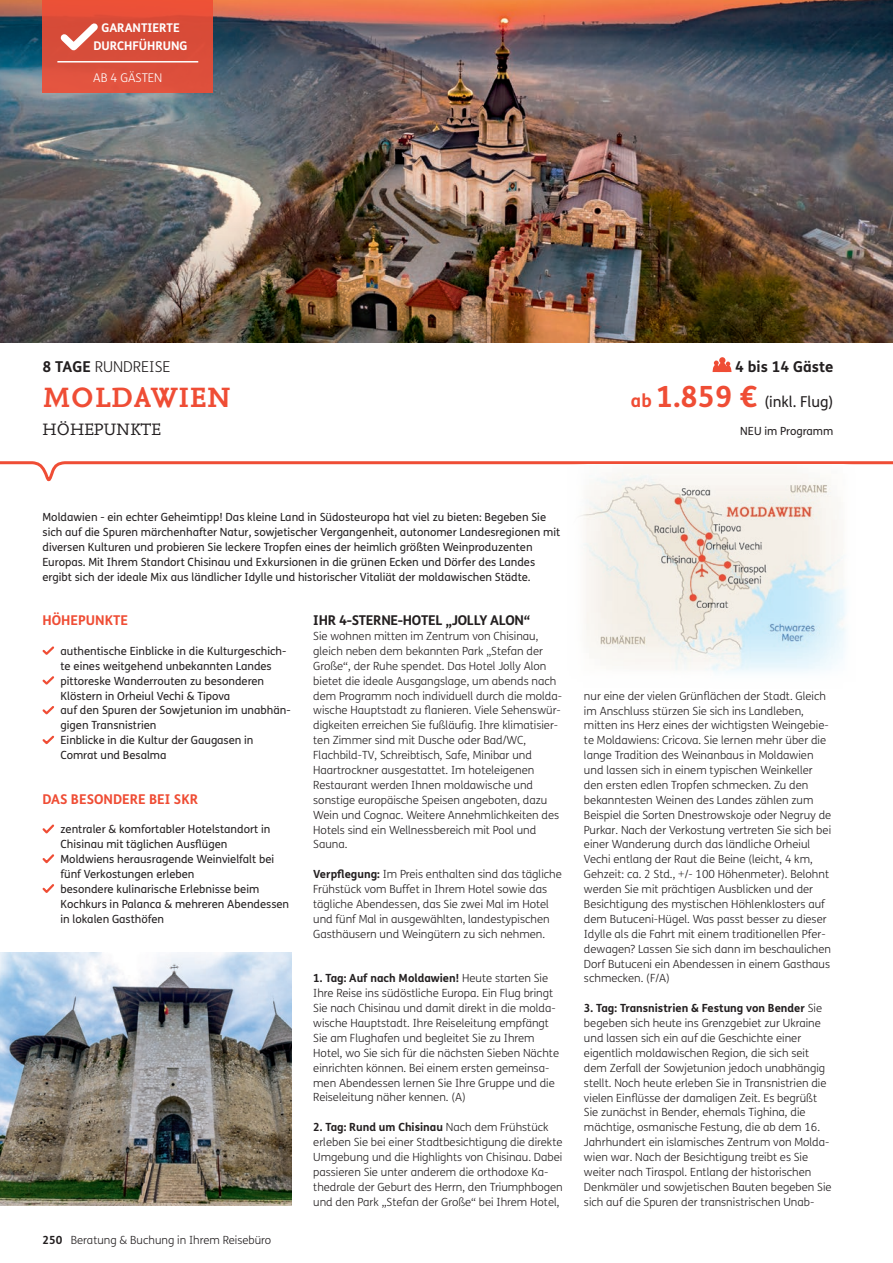
<style>
.page{position:relative;width:893px;height:1263px;background:#fff}
.page>*{position:absolute;margin:0;border:0;box-sizing:border-box;transform-origin:0 0}
.t1{font:700 29.25px "Nexus Mix Pro";letter-spacing:.01em;color:#ef4d35}
.t2{font:17.25px "Nexus Mix Pro";letter-spacing:.01em;color:#231f20}
.t3{font:15px "FS Me";color:#231f20}
.t4{font:300 15px "FS Me";color:#231f20}
.t5{font:700 15px "FS Me";color:#231f20}
.t6{font:700 13.5px "FS Me";color:#ef4d35}
.t7{font:700 13.5px "FS Me";letter-spacing:-.02em;color:#231f20}
.t8{font:700 12px/18px "FS Me";color:#fff;text-align:center}
.t9{font:300 12px "FS Me";color:#fff}
.t10{font:300 11.25px/14.9px "FS Me";color:#231f20}
.t11{font:11.25px/14.9px "FS Me";color:#231f20}
.s1{font-weight:700}
.s2{font-weight:700;font-size:18px;color:#ef4d35}
.s3{font-weight:700;font-size:29.25px;color:#ef4d35}
</style>
<div class="page">
<svg style="left:0;top:461px;width:893px;height:21px"></svg>
<img style="left:566px;top:464px;width:290px;height:209px">
<img style="left:0;top:0;width:893px;height:342px">
<div style="left:43px;top:0;width:170px;height:92px;background:linear-gradient(to bottom,#e04c36,#da513e)"></div>
<hr style="left:57px;top:61px;width:141px;height:2px;background:#fff">
<svg style="left:54px;top:17px;width:50px;height:40px;background:#dd6959"></svg>
<svg style="left:42px;top:646px;width:13px;height:9px"></svg>
<svg style="left:42px;top:676px;width:13px;height:9px"></svg>
<svg style="left:42px;top:706px;width:12px;height:9px"></svg>
<svg style="left:42px;top:735px;width:13px;height:10px"></svg>
<svg style="left:42px;top:824px;width:13px;height:10px"></svg>
<svg style="left:42px;top:854px;width:13px;height:10px"></svg>
<svg style="left:42px;top:884px;width:12px;height:9px"></svg>
<svg style="left:712px;top:357px;width:20px;height:15px"></svg>
<img style="left:0;top:952px;width:292px;height:253px">
<p class="t8" style="left:94px;top:19px;width:96px">GARANTIERTE<br>DURCHFÜHRUNG</p>
<p class="t9" style="left:93px;top:69px;width:71px">AB 4 GÄSTEN</p>
<h3 class="t4" style="left:43px;top:356px;width:129px"><span class="s1">8 TAGE</span> RUNDREISE</h3>
<h1 class="t1" style="left:43px;top:375px;width:190px">MOLDAWIEN</h1>
<h2 class="t2" style="left:43px;top:416px;width:120px">HÖHEPUNKTE</h2>
<h3 class="t5" style="left:735px;top:355px;width:100px">4 bis 14 Gäste</h3>
<h3 class="t3" style="left:631px;top:392px;width:204px"><span class="s2">ab</span> <span class="s3">1.859 €</span> (inkl. Flug)</h3>
<p class="t11" style="left:740px;top:423px;width:95px">NEU im Programm</p>
<p class="t11" style="left:43px;top:509px;width:519px">Moldawien - ein echter Geheimtipp! Das kleine Land in Südosteuropa hat viel zu bieten: Begeben Sie sich auf die Spuren märchenhafter Natur, sowjetischer Vergangenheit, autonomer Landesregionen mit diversen Kulturen und probieren Sie leckere Tropfen eines der heimlich größten Weinproduzenten Europas. Mit Ihrem Standort Chisinau und Exkursionen in die grünen Ecken und Dörfer des Landes ergibt sich der ideale Mix aus ländlicher Idylle und historischer Vitaliät der moldawischen Städte.</p>
<p class="t6" style="left:43px;top:610px;width:87px">HÖHEPUNKTE</p>
<p class="t11" style="left:61px;top:643px;width:232px">authentische Einblicke in die Kulturgeschich&shy;te eines weitgehend unbekannten Landes pittoreske Wanderrouten zu besonderen Klöstern in Orheiul Vechi &amp; Tipova<br>auf den Spuren der Sowjetunion im unabhän&shy;gigen Transnistrien<br>Einblicke in die Kultur der Gaugasen in Comrat und Besalma</p>
<p class="t6" style="left:43px;top:788px;width:157px">DAS BESONDERE BEI SKR</p>
<p class="t11" style="left:61px;top:822px;width:230px">zentraler &amp; komfortabler Hotelstandort in Chisinau mit täglichen Ausflügen<br>Moldwiens herausragende Weinvielfalt bei fünf Verkostungen erleben<br>besondere kulinarische Erlebnisse beim Kochkurs in Palanca &amp; mehreren Abendessen in lokalen Gasthöfen</p>
<p class="t10" style="left:43px;top:1232px;width:230px"><span class="s1">250</span> Beratung &amp; Buchung in Ihrem Reisebüro</p>
<p class="t7" style="left:313px;top:610px;width:219px">IHR 4-STERNE-HOTEL „JOLLY ALON“</p>
<p class="t10" style="left:313px;top:628px;width:250px">Sie wohnen mitten im Zentrum von Chisinau, gleich neben dem bekannten Park „Stefan der Große“, der Ruhe spendet. Das Hotel Jolly Alon bietet die ideale Ausgangslage, um abends nach dem Programm noch individuell durch die molda&shy;wische Hauptstadt zu flanieren. Viele Sehenswür&shy;digkeiten erreichen Sie fußläufig. Ihre klimatisier&shy;ten Zimmer sind mit Dusche oder Bad/WC, Flachbild-TV, Schreibtisch, Safe, Minibar und Haartrockner ausgestattet. Im hoteleigenen Restaurant werden Ihnen moldawische und sonstige europäische Speisen angeboten, dazu Wein und Cognac. Weitere Annehmlichkeiten des Hotels sind ein Wellnessbereich mit Pool und Sauna.</p>
<p class="t10" style="left:313px;top:866px;width:250px"><span class="s1">Verpflegung:</span> Im Preis enthalten sind das tägliche Frühstück vom Buffet in Ihrem Hotel sowie das tägliche Abendessen, das Sie zwei Mal im Hotel und fünf Mal in ausgewählten, landestypischen Gasthäusern und Weingütern zu sich nehmen.</p>
<p class="t10" style="left:313px;top:971px;width:247px"><span class="s1">1. Tag: Auf nach Moldawien!</span> Heute starten Sie Ihre Reise ins südöstliche Europa. Ein Flug bringt Sie nach Chisinau und damit direkt in die molda&shy;wische Hauptstadt. Ihre Reiseleitung empfängt Sie am Flughafen und begleitet Sie zu Ihrem Hotel, wo Sie sich für die nächsten Sieben Nächte einrichten können. Bei einem ersten gemeinsa&shy;men Abendessen lernen Sie Ihre Gruppe und die Reiseleitung näher kennen. (A)</p>
<p class="t10" style="left:313px;top:1119px;width:251px"><span class="s1">2. Tag: Rund um Chisinau</span> Nach dem Frühstück erleben Sie bei einer Stadtbesichtigung die direkte Umgebung und die Highlights von Chisinau. Dabei passieren Sie unter anderem die orthodoxe Ka&shy;thedrale der Geburt des Herrn, den Triumphbogen und den Park „Stefan der Große“ bei Ihrem Hotel,</p>
<p class="t10" style="left:584px;top:688px;width:249px">nur eine der vielen Grünflächen der Stadt. Gleich im Anschluss stürzen Sie sich ins Landleben, mitten ins Herz eines der wichtigsten Weingebie&shy;te Moldawiens: Cricova. Sie lernen mehr über die lange Tradition des Weinanbaus in Moldawien und lassen sich in einem typischen Weinkeller den ersten edlen Tropfen schmecken. Zu den bekanntesten Weinen des Landes zählen zum Beispiel die Sorten Dnestrowskoje oder Negruy de Purkar. Nach der Verkostung vertreten Sie sich bei einer Wanderung durch das ländliche Orheiul Vechi entlang der Raut die Beine (leicht, 4 km, Gehzeit: ca. 2 Std., +/- 100 Höhenmeter). Belohnt werden Sie mit prächtigen Ausblicken und der Besichtigung des mystischen Höhlenklosters auf dem Butuceni-Hügel. Was passt besser zu dieser Idylle als die Fahrt mit einem traditionellen Pfer&shy;dewagen? Lassen Sie sich dann im beschaulichen Dorf Butuceni ein Abendessen in einem Gasthaus schmecken. (F/A)</p>
<p class="t10" style="left:584px;top:1000px;width:249px"><span class="s1">3. Tag: Transnistrien &amp; Festung von Bender</span> Sie begeben sich heute ins Grenzgebiet zur Ukraine und lassen sich ein auf die Geschichte einer eigentlich moldawischen Region, die sich seit dem Zerfall der Sowjetunion jedoch unabhängig stellt. Noch heute erleben Sie in Transnistrien die vielen Einflüsse der damaligen Zeit. Es begrüßt Sie zunächst in Bender, ehemals Tighina, die mächtige, osmanische Festung, die ab dem 16.<br>Jahrhundert ein islamisches Zentrum von Molda&shy;wien war. Nach der Besichtigung treibt es Sie weiter nach Tiraspol. Entlang der historischen Denkmäler und sowjetischen Bauten begeben Sie sich auf die Spuren der transnistrischen Unab-</p>
</div>
